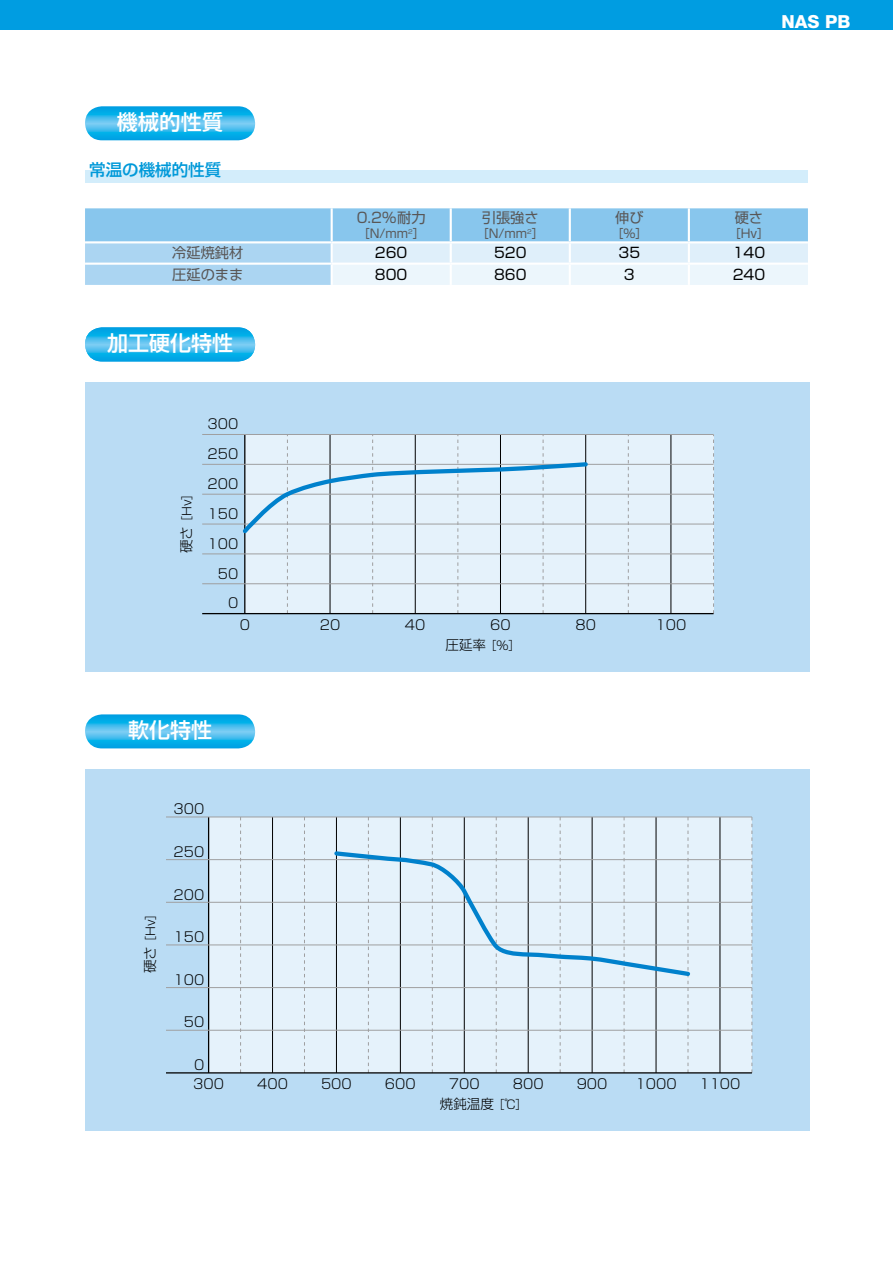
<style>
.page{position:relative;width:893px;height:1263px;background:#fff}
.page>*{position:absolute;margin:0;border:0;box-sizing:border-box;transform-origin:0 0}
.t1{font:500 21px "Shin Go Pr 6 N";color:#fff}
.t2{font:800 18px "Helvetica Neue";color:#fff}
.t3{font:500 16.5px "Shin Go Pr 6 N";color:#0099d9}
.t4{font:14.25px "Shin Go Pr 6 N";color:#595757}
.t5{font:14.25px "Shin Go Pr 6 N";color:#000}
.t6{font:13.5px/20.2px "Shin Go Pr 6 N Light 90 pv RKSJ H";color:#000}
.t7{font:12px "Shin Go Pr 6 N";color:#595757}
.t8{font:12px "Shin Go Pr 6 N Light 90 pv RKSJ H";color:#000}
.s1{font-size:13.5px}
.s2{font-size:12px}
</style>
<div class="page">
<div style="left:0;top:0;width:893px;height:30px;background:#009de1"></div>
<svg style="left:85px;top:106px;width:170px;height:34px;background:#35b8eb"></svg>
<div style="left:85px;top:170px;width:723px;height:13px;background:#d3edfb"></div>
<svg style="left:85px;top:208px;width:723px;height:77px;background:#b1d9f3"></svg>
<hr style="left:331px;top:208px;width:2px;height:33px;background:#fff">
<hr style="left:450px;top:208px;width:2px;height:33px;background:#fff">
<hr style="left:569px;top:208px;width:2px;height:33px;background:#fff">
<hr style="left:688px;top:208px;width:2px;height:33px;background:#fff">
<hr style="left:85px;top:241px;width:247px;height:2px;background:#fff">
<hr style="left:332px;top:241px;width:119px;height:2px;background:#fff">
<hr style="left:331px;top:243px;width:2px;height:20px;background:#fff">
<hr style="left:451px;top:241px;width:119px;height:2px;background:#fff">
<hr style="left:450px;top:243px;width:2px;height:20px;background:#fff">
<hr style="left:570px;top:241px;width:119px;height:2px;background:#fff">
<hr style="left:569px;top:243px;width:2px;height:20px;background:#fff">
<hr style="left:689px;top:241px;width:119px;height:2px;background:#fff">
<hr style="left:688px;top:243px;width:2px;height:20px;background:#fff">
<hr style="left:85px;top:263px;width:247px;height:2px;background:#fff">
<hr style="left:332px;top:263px;width:119px;height:2px;background:#fff">
<hr style="left:331px;top:265px;width:2px;height:20px;background:#fff">
<hr style="left:451px;top:263px;width:119px;height:2px;background:#fff">
<hr style="left:450px;top:265px;width:2px;height:20px;background:#fff">
<hr style="left:570px;top:263px;width:119px;height:2px;background:#fff">
<hr style="left:569px;top:265px;width:2px;height:20px;background:#fff">
<hr style="left:689px;top:263px;width:119px;height:2px;background:#fff">
<hr style="left:688px;top:265px;width:2px;height:20px;background:#fff">
<div style="left:96px;top:383px;width:713px;height:289px;background:#badcf4"></div>
<div style="left:245px;top:434px;width:468px;height:180px;background:#e5f2fb"></div>
<hr style="left:671px;top:434px;width:1px;height:180px;background:#000">
<svg style="left:628px;top:435px;width:1px;height:178px"></svg>
<svg style="left:713px;top:434px;width:1px;height:180px"></svg>
<hr style="left:202px;top:613px;width:511px;height:1px;background:#000">
<hr style="left:202px;top:583px;width:511px;height:1px;background:#9f9fa0">
<hr style="left:202px;top:554px;width:511px;height:1px;background:#9f9fa0">
<hr style="left:202px;top:524px;width:511px;height:1px;background:#9f9fa0">
<hr style="left:202px;top:494px;width:511px;height:1px;background:#9f9fa0">
<hr style="left:202px;top:464px;width:511px;height:1px;background:#9f9fa0">
<hr style="left:202px;top:434px;width:511px;height:1px;background:#9f9fa0">
<svg style="left:241px;top:435px;width:349px;height:178px"></svg>
<svg style="left:85px;top:327px;width:170px;height:34px;background:#2cb5ea"></svg>
<svg style="left:85px;top:714px;width:170px;height:34px;background:#2db6eb"></svg>
<div style="left:85px;top:770px;width:724px;height:361px;background:#badcf4"></div>
<div style="left:209px;top:817px;width:543px;height:256px;background:#e5f2fb"></div>
<hr style="left:208px;top:817px;width:1px;height:256px;background:#000">
<hr style="left:336px;top:817px;width:1px;height:256px;background:#000">
<hr style="left:464px;top:817px;width:1px;height:256px;background:#000">
<svg style="left:560px;top:818px;width:1px;height:254px"></svg>
<hr style="left:528px;top:817px;width:1px;height:256px;background:#000">
<svg style="left:496px;top:818px;width:1px;height:254px"></svg>
<hr style="left:592px;top:817px;width:1px;height:256px;background:#000">
<svg style="left:688px;top:818px;width:1px;height:254px"></svg>
<hr style="left:656px;top:817px;width:1px;height:256px;background:#000">
<svg style="left:624px;top:818px;width:1px;height:254px"></svg>
<hr style="left:720px;top:817px;width:1px;height:256px;background:#000">
<svg style="left:752px;top:817px;width:1px;height:256px"></svg>
<svg style="left:432px;top:818px;width:1px;height:254px"></svg>
<hr style="left:400px;top:817px;width:1px;height:256px;background:#000">
<svg style="left:368px;top:818px;width:1px;height:254px"></svg>
<svg style="left:304px;top:818px;width:1px;height:254px"></svg>
<hr style="left:272px;top:817px;width:1px;height:256px;background:#000">
<svg style="left:240px;top:818px;width:1px;height:254px"></svg>
<hr style="left:166px;top:1072px;width:586px;height:1px;background:#000">
<hr style="left:166px;top:1030px;width:586px;height:1px;background:#9f9fa0">
<hr style="left:166px;top:987px;width:586px;height:1px;background:#9f9fa0">
<hr style="left:166px;top:945px;width:586px;height:1px;background:#9f9fa0">
<hr style="left:166px;top:859px;width:586px;height:1px;background:#9f9fa0">
<hr style="left:166px;top:817px;width:586px;height:1px;background:#9f9fa0">
<hr style="left:166px;top:902px;width:586px;height:1px;background:#9f9fa0">
<svg style="left:332px;top:849px;width:361px;height:130px"></svg>
<p class="t2" style="left:781px;top:11px;width:71px">NAS PB</p>
<p class="t1" style="left:117px;top:105px;width:108px">機械的性質</p>
<p class="t3" style="left:89px;top:156px;width:133px">常温の機械的性質</p>
<p class="t4" style="left:357px;top:205px;width:70px">0.2%耐力</p>
<p class="t7" style="left:358px;top:224px;width:68px">［N/mm<sup>2</sup>］</p>
<p class="t4" style="left:482px;top:205px;width:58px">引張強さ</p>
<p class="t7" style="left:477px;top:224px;width:68px">［N/mm<sup>2</sup>］</p>
<p class="t4" style="left:615px;top:205px;width:30px">伸び</p>
<p class="t7" style="left:611px;top:224px;width:37px">［%］</p>
<p class="t4" style="left:735px;top:205px;width:30px">硬さ</p>
<p class="t7" style="left:729px;top:224px;width:42px">［Hv］</p>
<p class="t4" style="left:172px;top:241px;width:73px">冷延焼鈍材</p>
<p class="t5" style="left:375px;top:241px;width:34px">260</p>
<p class="t5" style="left:494px;top:241px;width:34px">520</p>
<p class="t5" style="left:618px;top:241px;width:23px">35</p>
<p class="t5" style="left:733px;top:241px;width:34px">140</p>
<p class="t4" style="left:172px;top:263px;width:73px">圧延のまま</p>
<p class="t5" style="left:375px;top:263px;width:34px">800</p>
<p class="t5" style="left:494px;top:263px;width:34px">860</p>
<p class="t5" style="left:624px;top:263px;width:12px">3</p>
<p class="t5" style="left:733px;top:263px;width:34px">240</p>
<p class="t1" style="left:107px;top:326px;width:127px">加工硬化特性</p>
<p class="t1" style="left:118px;top:326px;width:106px">耐　食　性</p>
<p class="t6" style="left:208px;top:413px;width:32px">300</p>
<p class="t6" style="left:208px;top:443px;width:32px">250</p>
<p class="t8" style="left:177px;top:553px;width:67px;rotate:-90deg"><span class="s1">硬さ</span>［Hv］</p>
<p class="t6" style="left:208px;top:473px;width:32px">200</p>
<p class="t6" style="left:208px;top:502px;width:32px">150</p>
<p class="t6" style="left:208px;top:532px;width:32px">100</p>
<p class="t6" style="left:218px;top:562px;width:22px">50</p>
<p class="t6" style="left:228px;top:592px;width:12px">0</p>
<p class="t6" style="left:240px;top:613px;width:12px">0</p>
<p class="t6" style="left:405px;top:613px;width:22px">40</p>
<p class="t6" style="left:320px;top:613px;width:22px">20</p>
<p class="t6" style="left:445px;top:613px;width:77px;text-indent:45px">60圧延率 <span class="s2">［%］</span></p>
<p class="t1" style="left:128px;top:713px;width:85px">軟化特性</p>
<p class="t6" style="left:174px;top:798px;width:32px">300</p>
<p class="t6" style="left:174px;top:840px;width:32px">250</p>
<p class="t8" style="left:141px;top:973px;width:67px;rotate:-90deg"><span class="s1">硬さ</span>［Hv］</p>
<p class="t6" style="left:174px;top:883px;width:32px">200</p>
<p class="t6" style="left:174px;top:926px;width:32px">150</p>
<p class="t6" style="left:174px;top:968px;width:32px">100</p>
<p class="t6" style="left:184px;top:1011px;width:22px">50</p>
<p class="t6" style="left:194px;top:1054px;width:12px">0</p>
<p class="t6" style="left:575px;top:613px;width:22px">80</p>
<p class="t6" style="left:655px;top:613px;width:32px">100</p>
<p class="t6" style="left:193px;top:1072px;width:32px">300</p>
<p class="t6" style="left:449px;top:1072px;width:32px">700</p>
<p class="t6" style="left:577px;top:1072px;width:32px">900</p>
<p class="t6" style="left:257px;top:1072px;width:32px">400</p>
<p class="t6" style="left:321px;top:1072px;width:32px">500</p>
<p class="t6" style="left:385px;top:1072px;width:32px">600</p>
<p class="t6" style="left:513px;top:1072px;width:32px">800</p>
<p class="t6" style="left:635px;top:1072px;width:43px">1000</p>
<p class="t6" style="left:699px;top:1072px;width:43px">1100</p>
<p class="t6" style="left:440px;top:1093px;width:89px">焼鈍温度 <span class="s2">［℃］</span></p>
</div>
